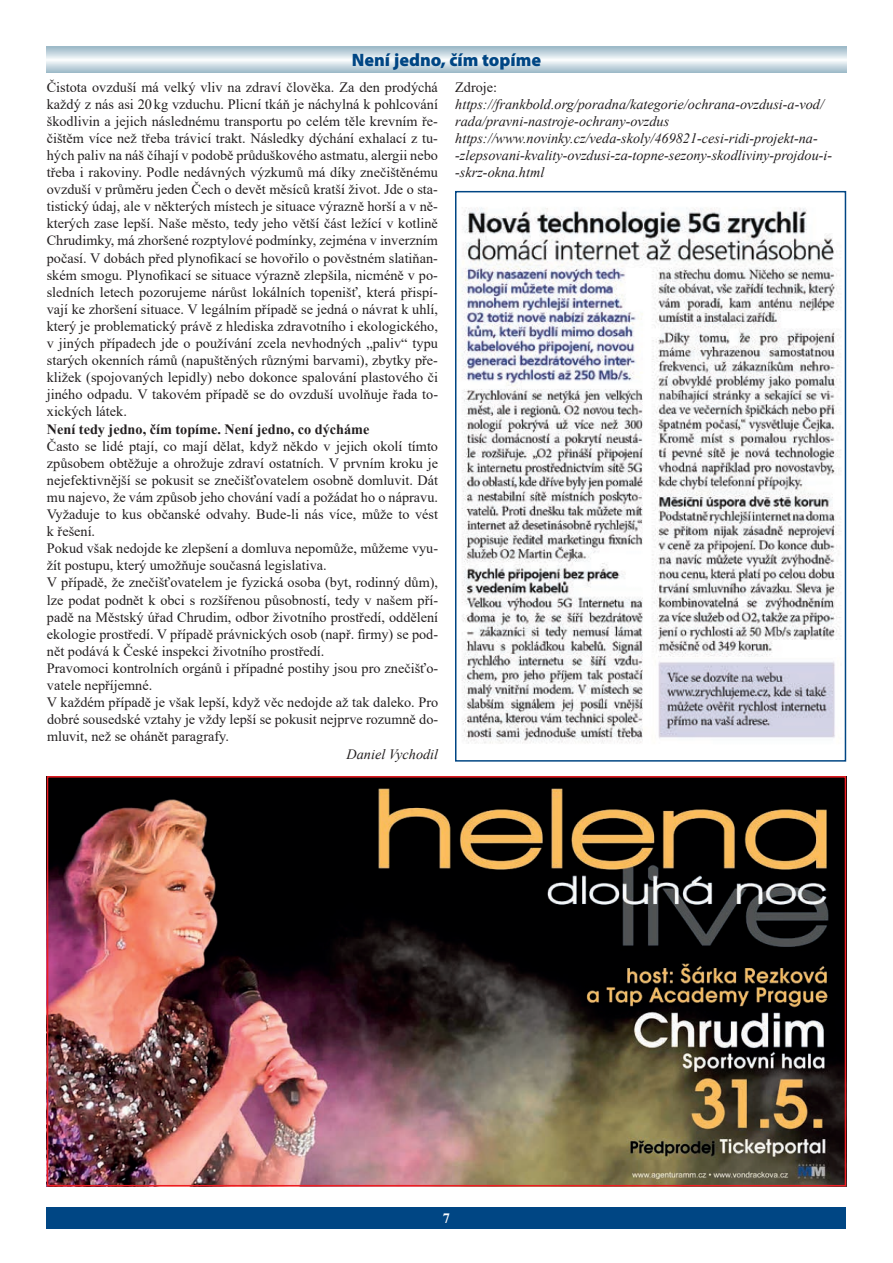
<style>
.page{position:relative;width:893px;height:1263px;background:#fff}
.page>*{position:absolute;margin:0;border:0;box-sizing:border-box;transform-origin:0 0}
.t1{font:900 18px "Myriad Pro";color:#004684}
.t2{font:14.25px/17.1px "Times New Roman";color:#231f20;text-align:justify}
.t3{font:italic 14.25px/17.1px "Times New Roman";color:#231f20}
.t4{font:700 14.25px "Times New Roman";color:#231f20}
.t5{font:700 14.25px "Times New Roman";color:#fff}
</style>
<div class="page">
<div style="left:47px;top:1208px;width:799px;height:21px;background:#004684"></div>
<svg style="left:47px;top:47px;width:799px;height:25px"></svg>
<img style="left:50px;top:779px;width:793px;height:404px">
<div style="left:47px;top:776px;width:799px;height:410px;border:2px solid #ee1d23"></div>
<img style="left:459px;top:207px;width:382px;height:537px">
<div style="left:455px;top:191px;width:391px;height:571px;border:2px solid #004684"></div>
<p class="t1" style="left:352px;top:48px;width:191px">Není jedno, čím topíme</p>
<p class="t2" style="left:47px;top:78px;width:393px">Čistota ovzduší má velký vliv na zdraví člověka. Za den prodýchá každý z nás asi 20 kg vzduchu. Plicní tkáň je náchylná k pohlcování škodlivin a jejich následnému transportu po celém těle krevním ře&shy;čištěm více než třeba trávicí trakt. Následky dýchání exhalací z tu&shy;hých paliv na náš číhají v podobě průduškového astmatu, alergii nebo třeba i rakoviny. Podle nedávných výzkumů má díky znečištěnému ovzduší v průměru jeden Čech o devět měsíců kratší život. Jde o sta&shy;tistický údaj, ale v některých místech je situace výrazně horší a v ně&shy;kterých zase lepší. Naše město, tedy jeho větší část ležící v kotlině Chrudimky, má zhoršené rozptylové podmínky, zejména v inverzním počasí. V dobách před plynofikací se hovořilo o pověstném slatiňan&shy;ském smogu. Plynofikací se situace výrazně zlepšila, nicméně v po&shy;sledních letech pozorujeme nárůst lokálních topenišť, která přispí&shy;vají ke zhoršení situace. V legálním případě se jedná o návrat k uhlí, který je problematický právě z hlediska zdravotního i ekologického, v jiných případech jde o používání zcela nevhodných „paliv“ typu starých okenních rámů (napuštěných různými barvami), zbytky pře&shy;kližek (spojovaných lepidly) nebo dokonce spalování plastového či jiného odpadu. V takovém případě se do ovzduší uvolňuje řada to&shy;xických látek.</p>
<p class="t4" style="left:47px;top:418px;width:324px">Není tedy jedno, čím topíme. Není jedno, co dýcháme</p>
<p class="t2" style="left:47px;top:437px;width:393px;text-align:left">Často se lidé ptají, co mají dělat, když někdo v jejich okolí tímto způsobem obtěžuje a ohrožuje zdraví ostatních. V prvním kroku je nejefektivnější se pokusit se znečišťovatelem osobně domluvit. Dát mu najevo, že vám způsob jeho chování vadí a požádat ho o nápravu.<br>Vyžaduje to kus občanské odvahy. Bude-li nás více, může to vést k řešení.<br>Pokud však nedojde ke zlepšení a domluva nepomůže, můžeme vyu&shy;žít postupu, který umožňuje současná legislativa.<br>V případě, že znečišťovatelem je fyzická osoba (byt, rodinný dům), lze podat podnět k obci s rozšířenou působností, tedy v našem pří&shy;padě na Městský úřad Chrudim, odbor životního prostředí, oddělení ekologie prostředí. V případě právnických osob (např. firmy) se pod&shy;nět podává k České inspekci životního prostředí.<br>Pravomoci kontrolních orgánů i případné postihy jsou pro znečišťo&shy;vatele nepříjemné.<br>V každém případě je však lepší, když věc nedojde až tak daleko. Pro dobré sousedské vztahy je vždy lepší se pokusit nejprve rozumně do&shy;mluvit, než se ohánět paragrafy.</p>
<p class="t3" style="left:347px;top:745px;width:93px">Daniel Vychodil</p>
<p class="t2" style="left:455px;top:78px;width:43px">Zdroje:</p>
<p class="t3" style="left:455px;top:95px;width:378px">https://frankbold.org/poradna/kategorie/ochrana-ovzdusi-a-vod/ rada/pravni-nastroje-ochrany-ovzdus https://www.novinky.cz/veda-skoly/469821-cesi-ridi-projekt-na--zlepsovani-kvality-ovzdusi-za-topne-sezony-skodliviny-projdou-i--skrz-okna.html</p>
<p class="t5" style="left:443px;top:1208px;width:9px">7</p>
</div>
